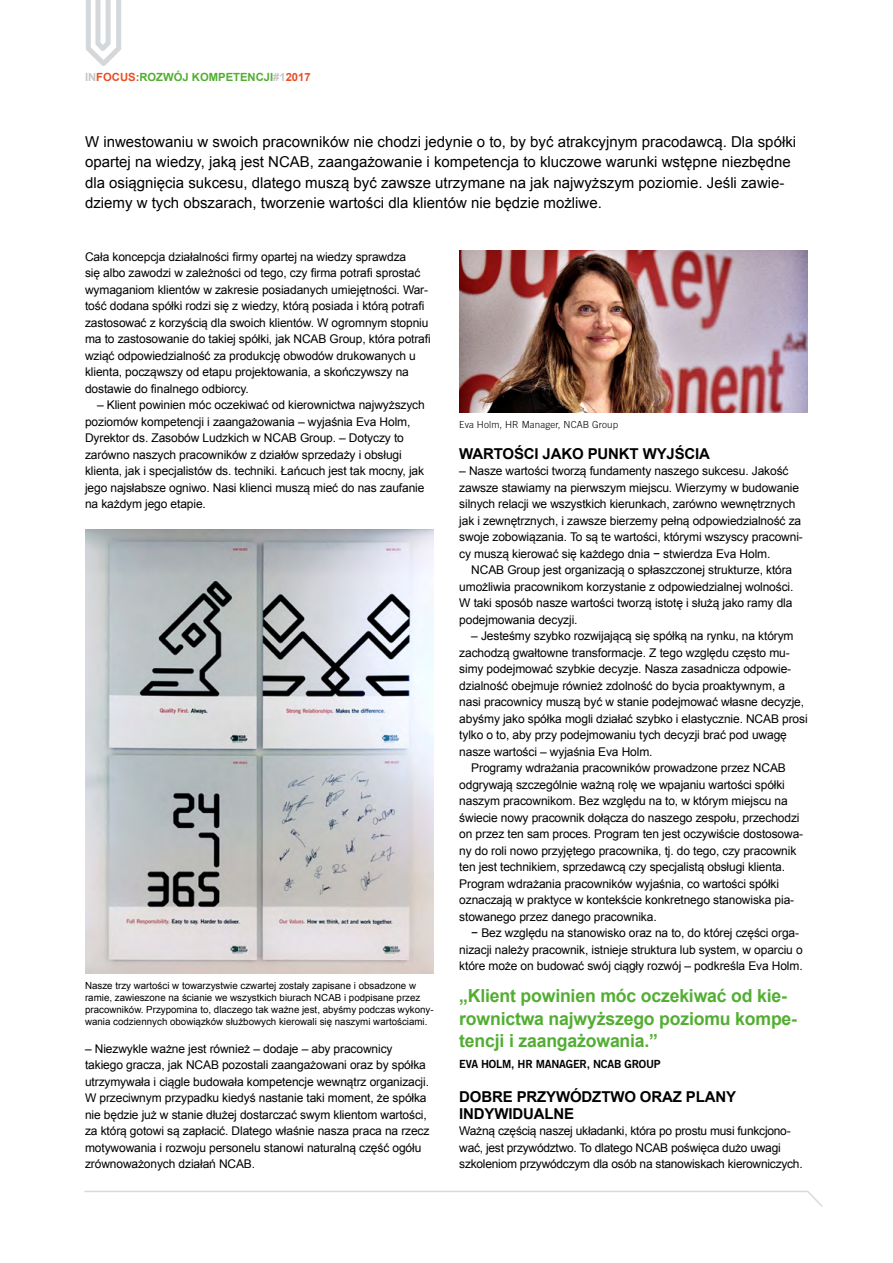
<style>
.page{position:relative;width:893px;height:1263px;background:#fff}
.page>*{position:absolute;margin:0;border:0;box-sizing:border-box;transform-origin:0 0}
.t1{font:700 18px/22.5px "Arial";letter-spacing:-.01em;color:#52ae32}
.t2{font:15px/20.2px "Arial";color:#000}
.t3{font:700 15px/16.5px "Arial";letter-spacing:-.01em;color:#000}
.t4{font:12px/16.5px "Arial";letter-spacing:-.01em;color:#000}
.t5{font:700 11.25px "Arial";color:#52ae32}
.t6{font:11.25px "Trade Gothic LT Bold Two";letter-spacing:-.02em;color:#000}
.t7{font:9.75px/12px "Arial";color:#000}
.t8{font:300 9.75px "Trade Gothic LT";letter-spacing:.01em;color:#000}
.s1{color:#c6c6c6}
.s2{color:#e94e24}
</style>
<div class="page">
<svg style="left:86px;top:0;width:35px;height:66px"></svg>
<svg style="left:84px;top:1190px;width:739px;height:17px"></svg>
<img style="left:85px;top:529px;width:349px;height:444px">
<img style="left:459px;top:251px;width:349px;height:161px">
<p class="t5" style="left:85px;top:69px;width:227px"><span class="s1">IN</span><span class="s2">FOCUS:</span>ROZWÓJ KOMPETENCJI<span class="s1">#1</span><span class="s2">2017</span></p>
<p class="t2" style="left:85px;top:132px;width:713px">W inwestowaniu w swoich pracowników nie chodzi jedynie o to, by być atrakcyjnym pracodawcą. Dla spółki opartej na wiedzy, jaką jest NCAB, zaangażowanie i kompetencja to kluczowe warunki wstępne niezbędne dla osiągnięcia sukcesu, dlatego muszą być zawsze utrzymane na jak najwyższym poziomie. Jeśli zawie&shy;dziemy w tych obszarach, tworzenie wartości dla klientów nie będzie możliwe.</p>
<p class="t4" style="left:85px;top:248px;width:347px">Cała koncepcja działalności firmy opartej na wiedzy sprawdza<br>się albo zawodzi w zależności od tego, czy firma potrafi sprostać wymaganiom klientów w zakresie posiadanych umiejętności. War&shy;tość dodana spółki rodzi się z wiedzy, którą posiada i którą potrafi zastosować z korzyścią dla swoich klientów. W ogromnym stopniu ma to zastosowanie do takiej spółki, jak NCAB Group, która potrafi wziąć odpowiedzialność za produkcję obwodów drukowanych u klienta, począwszy od etapu projektowania, a skończywszy na dostawie do finalnego odbiorcy.</p>
<p class="t4" style="left:85px;top:397px;width:341px;text-indent:12px">– Klient powinien móc oczekiwać od kierownictwa najwyższych poziomów kompetencji i zaangażowania – wyjaśnia Eva Holm, Dyrektor ds. Zasobów Ludzkich w NCAB Group. – Dotyczy to zarówno naszych pracowników z działów sprzedaży i obsługi klienta, jak i specjalistów ds. techniki. Łańcuch jest tak mocny, jak jego najsłabsze ogniwo. Nasi klienci muszą mieć do nas zaufanie na każdym jego etapie.</p>
<p class="t7" style="left:85px;top:979px;width:350px">Nasze trzy wartości w towarzystwie czwartej zostały zapisane i obsadzone w ramie, zawieszone na ścianie we wszystkich biurach NCAB i podpisane przez pracowników. Przypomina to, dlaczego tak ważne jest, abyśmy podczas wykony&shy;wania codziennych obowiązków służbowych kierowali się naszymi wartościami.</p>
<p class="t4" style="left:85px;top:1040px;width:346px">– Niezwykle ważne jest również – dodaje – aby pracownicy takiego gracza, jak NCAB pozostali zaangażowani oraz by spółka utrzymywała i ciągle budowała kompetencje wewnątrz organizacji.<br>W przeciwnym przypadku kiedyś nastanie taki moment, że spółka nie będzie już w stanie dłużej dostarczać swym klientom wartości, za którą gotowi są zapłacić. Dlatego właśnie nasza praca na rzecz motywowania i rozwoju personelu stanowi naturalną część ogółu zrównoważonych działań NCAB.</p>
<p class="t8" style="left:459px;top:418px;width:160px">Eva Holm, HR Manager, NCAB Group</p>
<p class="t3" style="left:459px;top:446px;width:252px">WARTOŚCI JAKO PUNKT WYJŚCIA</p>
<p class="t4" style="left:459px;top:463px;width:345px">– Nasze wartości tworzą fundamenty naszego sukcesu. Jakość zawsze stawiamy na pierwszym miejscu. Wierzymy w budowanie silnych relacji we wszystkich kierunkach, zarówno wewnętrznych jak i zewnętrznych, i zawsze bierzemy pełną odpowiedzialność za swoje zobowiązania. To są te wartości, którymi wszyscy pracowni&shy;cy muszą kierować się każdego dnia − stwierdza Eva Holm.</p>
<p class="t4" style="left:459px;top:562px;width:336px;text-align:justify;text-indent:12px">NCAB Group jest organizacją o spłaszczonej strukturze, która umożliwia pracownikom korzystanie z odpowiedzialnej wolności.<br>W taki sposób nasze wartości tworzą istotę i służą jako ramy dla podejmowania decyzji.</p>
<p class="t4" style="left:471px;top:628px;width:324px">– Jesteśmy szybko rozwijającą się spółką na rynku, na którym</p>
<p class="t4" style="left:459px;top:644px;width:332px">zachodzą gwałtowne transformacje. Z tego względu często mu-</p>
<p class="t4" style="left:459px;top:661px;width:333px">simy podejmować szybkie decyzje. Nasza zasadnicza odpowie-</p>
<p class="t4" style="left:459px;top:677px;width:327px">dzialność obejmuje również zdolność do bycia proaktywnym, a</p>
<p class="t4" style="left:459px;top:694px;width:346px">nasi pracownicy muszą być w stanie podejmować własne decyzje,</p>
<p class="t4" style="left:459px;top:710px;width:350px">abyśmy jako spółka mogli działać szybko i elastycznie. NCAB prosi</p>
<p class="t4" style="left:459px;top:727px;width:329px">tylko o to, aby przy podejmowaniu tych decyzji brać pod uwagę</p>
<p class="t4" style="left:459px;top:743px;width:195px">nasze wartości – wyjaśnia Eva Holm.</p>
<p class="t4" style="left:471px;top:760px;width:316px">Programy wdrażania pracowników prowadzone przez NCAB</p>
<p class="t4" style="left:459px;top:776px;width:327px">odgrywają szczególnie ważną rolę we wpajaniu wartości spółki</p>
<p class="t4" style="left:459px;top:793px;width:330px">naszym pracownikom. Bez względu na to, w którym miejscu na</p>
<p class="t4" style="left:459px;top:809px;width:342px">świecie nowy pracownik dołącza do naszego zespołu, przechodzi</p>
<p class="t4" style="left:459px;top:826px;width:346px">on przez ten sam proces. Program ten jest oczywiście dostosowa-</p>
<p class="t4" style="left:459px;top:842px;width:339px">ny do roli nowo przyjętego pracownika, tj. do tego, czy pracownik</p>
<p class="t4" style="left:459px;top:859px;width:327px">ten jest technikiem, sprzedawcą czy specjalistą obsługi klienta.</p>
<p class="t4" style="left:459px;top:875px;width:321px">Program wdrażania pracowników wyjaśnia, co wartości spółki</p>
<p class="t4" style="left:459px;top:892px;width:336px">oznaczają w praktyce w kontekście konkretnego stanowiska pia-</p>
<p class="t4" style="left:459px;top:908px;width:199px">stowanego przez danego pracownika.</p>
<p class="t4" style="left:471px;top:925px;width:329px">− Bez względu na stanowisko oraz na to, do której części orga-</p>
<p class="t4" style="left:459px;top:941px;width:345px">nizacji należy pracownik, istnieje struktura lub system, w oparciu o</p>
<p class="t4" style="left:459px;top:958px;width:345px">które może on budować swój ciągły rozwój – podkreśla Eva Holm.</p>
<h1 class="t1" style="left:459px;top:985px;width:339px">„Klient powinien móc oczekiwać od kie&shy;rownictwa najwyższego poziomu kompe&shy;tencji i zaangażowania.”</h1>
<p class="t6" style="left:459px;top:1057px;width:203px">EVA HOLM, HR MANAGER, NCAB GROUP</p>
<p class="t3" style="left:459px;top:1089px;width:278px">DOBRE PRZYWÓDZTWO ORAZ PLANY<br>INDYWIDUALNE</p>
<p class="t4" style="left:459px;top:1123px;width:345px">Ważną częścią naszej układanki, która po prostu musi funkcjono&shy;wać, jest przywództwo. To dlatego NCAB poświęca dużo uwagi szkoleniom przywódczym dla osób na stanowiskach kierowniczych.</p>
</div>
